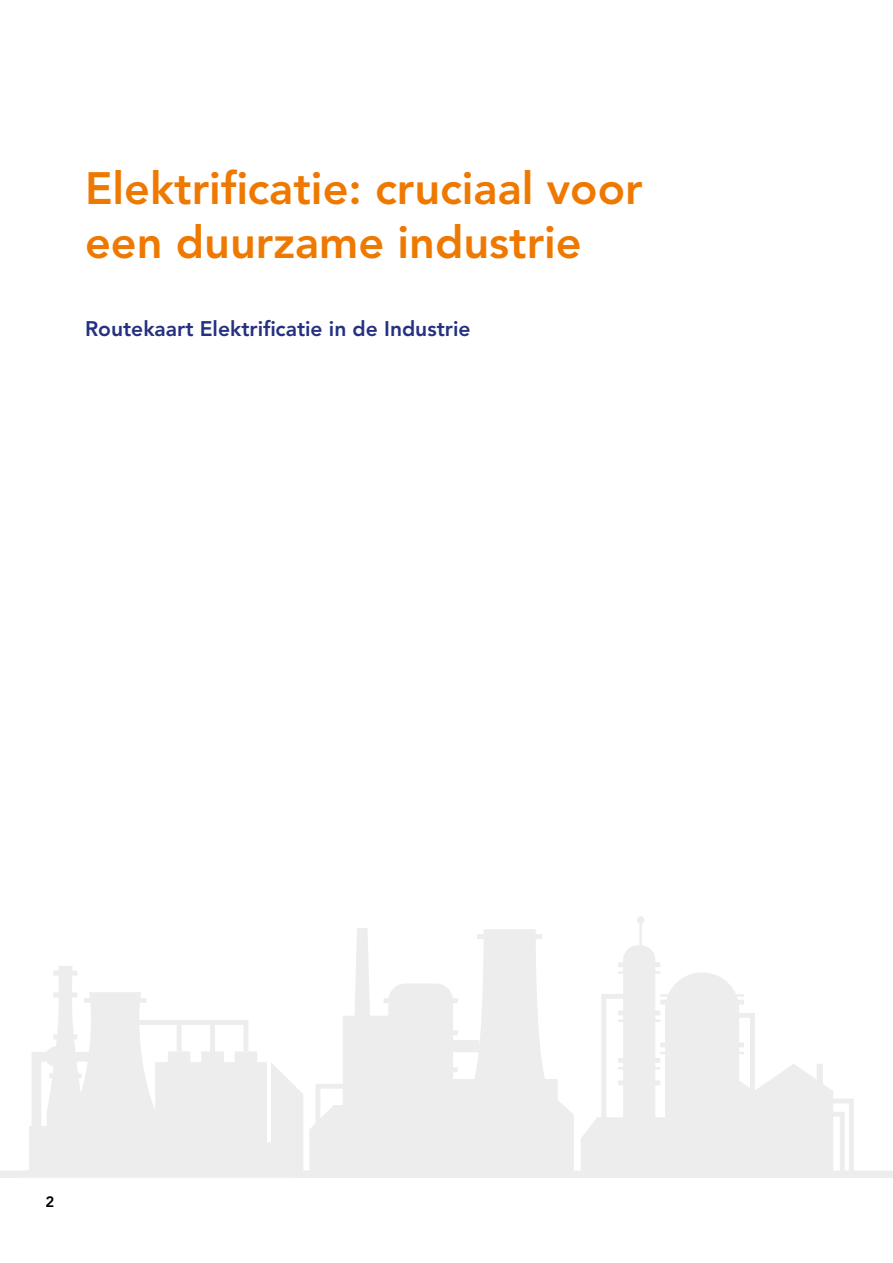
<style>
.page{position:relative;width:893px;height:1263px;background:#fff}
.page>*{position:absolute;margin:0;border:0;box-sizing:border-box;transform-origin:0 0}
.t1{font:800 45px/54px "Avenir LT Std";color:#ef7900}
.t2{font:800 21px "Avenir LT Std";color:#253081}
.t3{font:800 15px "Avenir LT Std";color:#000}
</style>
<div class="page">
<svg style="left:0;top:916px;width:893px;height:262px;fill:#eee"></svg>
<p class="t1" style="left:85px;top:162px;width:559px">Elektrificatie: cruciaal voor een duurzame industrie</p>
<p class="t2" style="left:85px;top:317px;width:387px">Routekaart Elektrificatie in de Industrie</p>
<p class="t3" style="left:46px;top:1193px;width:10px">2</p>
</div>
